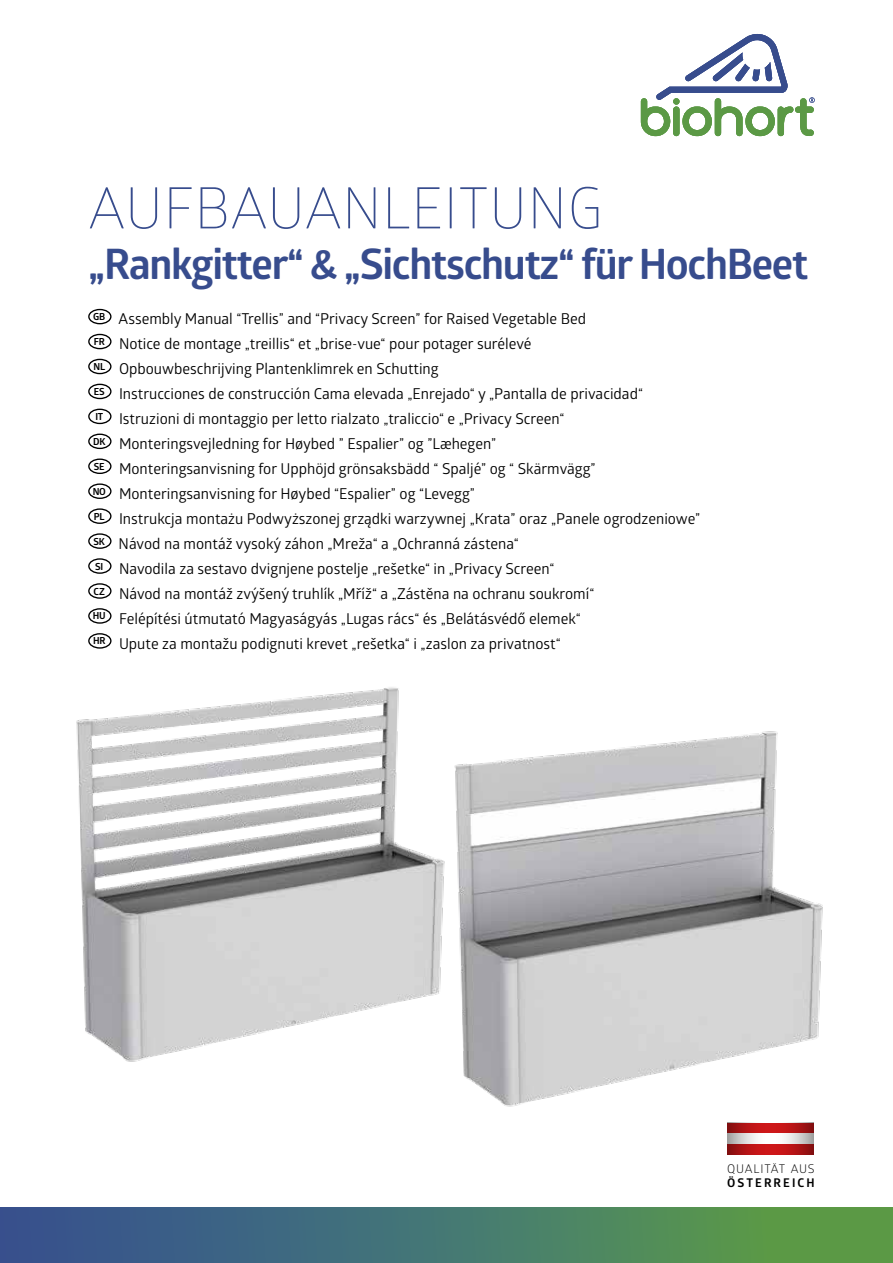
<style>
.page{position:relative;width:893px;height:1263px;background:#fff}
.page>*{position:absolute;margin:0;border:0;box-sizing:border-box;transform-origin:0 0}
.t1{font:300 57.15px "Glober";letter-spacing:.01em;color:#374c8d}
.t2{font:700 42px "Glober";letter-spacing:-.03em;color:#374c8d}
.t3{font:15px/24.9px "Glober";color:#000}
.t4{font:12px "Glober";letter-spacing:.06em;color:#000}
.t5{font:700 12px "Glober";letter-spacing:.17em;color:#000}
</style>
<div class="page">
<div style="left:0;top:1208px;width:893px;height:55px;background:linear-gradient(to right,#334f98,#5da243)"></div>
<svg style="left:641px;top:34px;width:174px;height:102px"></svg>
<div style="left:88px;top:309px;width:24px;height:15px;border:1px solid #000;border-radius:50%"></div>
<div style="left:88px;top:334px;width:24px;height:15px;border:1px solid #000;border-radius:50%"></div>
<div style="left:88px;top:359px;width:24px;height:15px;border:1px solid #000;border-radius:50%"></div>
<div style="left:88px;top:384px;width:24px;height:15px;border:1px solid #000;border-radius:50%"></div>
<div style="left:88px;top:409px;width:24px;height:15px;border:1px solid #000;border-radius:50%"></div>
<div style="left:88px;top:434px;width:24px;height:15px;border:1px solid #000;border-radius:50%"></div>
<svg style="left:89px;top:459px;width:22px;height:14px"></svg>
<div style="left:88px;top:458px;width:24px;height:16px;border:1px solid #000;border-radius:50%"></div>
<svg style="left:89px;top:484px;width:22px;height:14px"></svg>
<div style="left:88px;top:483px;width:24px;height:16px;border:1px solid #000;border-radius:50%"></div>
<svg style="left:89px;top:509px;width:22px;height:14px"></svg>
<div style="left:88px;top:508px;width:24px;height:16px;border:1px solid #000;border-radius:50%"></div>
<svg style="left:89px;top:534px;width:22px;height:14px"></svg>
<div style="left:88px;top:533px;width:24px;height:16px;border:1px solid #000;border-radius:50%"></div>
<svg style="left:89px;top:559px;width:22px;height:14px"></svg>
<div style="left:88px;top:558px;width:24px;height:16px;border:1px solid #000;border-radius:50%"></div>
<svg style="left:89px;top:584px;width:22px;height:14px"></svg>
<div style="left:88px;top:583px;width:24px;height:16px;border:1px solid #000;border-radius:50%"></div>
<svg style="left:89px;top:609px;width:22px;height:14px"></svg>
<div style="left:88px;top:608px;width:24px;height:16px;border:1px solid #000;border-radius:50%"></div>
<svg style="left:89px;top:634px;width:22px;height:14px"></svg>
<div style="left:88px;top:633px;width:24px;height:16px;border:1px solid #000;border-radius:50%"></div>
<img style="left:76px;top:687px;width:323px;height:375px">
<img style="left:355px;top:698px;width:468px;height:457px">
<h1 class="t1" style="left:88px;top:170px;width:516px">AUFBAUANLEITUNG</h1>
<h2 class="t2" style="left:88px;top:234px;width:721px">„Rankgitter“ &amp; „Sichtschutz“ für HochBeet</h2>
<p class="t3" style="left:93px;top:306px;width:609px"><sup>GB</sup> Assembly Manual “Trellis” and “Privacy Screen” for Raised Vegetable Bed<br><sup>FR</sup> Notice de montage „treillis“ et „brise-vue“ pour potager surélevé<br><sup>NL</sup> Opbouwbeschrijving Plantenklimrek en Schutting<br><sup>ES</sup> Instrucciones de construcción Cama elevada „Enrejado“ y „Pantalla de privacidad“<br><sup>IT</sup> Istruzioni di montaggio per letto rialzato „traliccio“ e „Privacy Screen“<br><sup>DK</sup> Monteringsvejledning for Høybed ” Espalier” og ”Læhegen”<br><sup>SE</sup> Monteringsanvisning for Upphöjd grönsaksbädd “ Spaljé” og “ Skärmvägg”<br><sup>NO</sup> Monteringsanvisning for Høybed “Espalier” og “Levegg”<br><sup>PL</sup> Instrukcja montażu Podwyższonej grządki warzywnej „Krata” oraz „Panele ogrodzeniowe” <sup>SK</sup> Návod na montáž vysoký záhon „Mreža“ a „Ochranná zástena“<br><sup>SI</sup> Navodila za sestavo dvignjene postelje „rešetke“ in „Privacy Screen“<br><sup>CZ</sup> Návod na montáž zvýšený truhlík „Mříž“ a „Zástěna na ochranu soukromí“<br><sup>HU</sup> Felépítési útmutató Magyaságyás „Lugas rács“ és „Belátásvédő elemek“<br><sup>HR</sup> Upute za montažu podignuti krevet „rešetka“ i „zaslon za privatnost“</p>
<p class="t4" style="left:727px;top:1160px;width:89px">QUALITÄT AUS</p>
<p class="t5" style="left:727px;top:1174px;width:89px">ÖSTERREICH</p>
</div>
